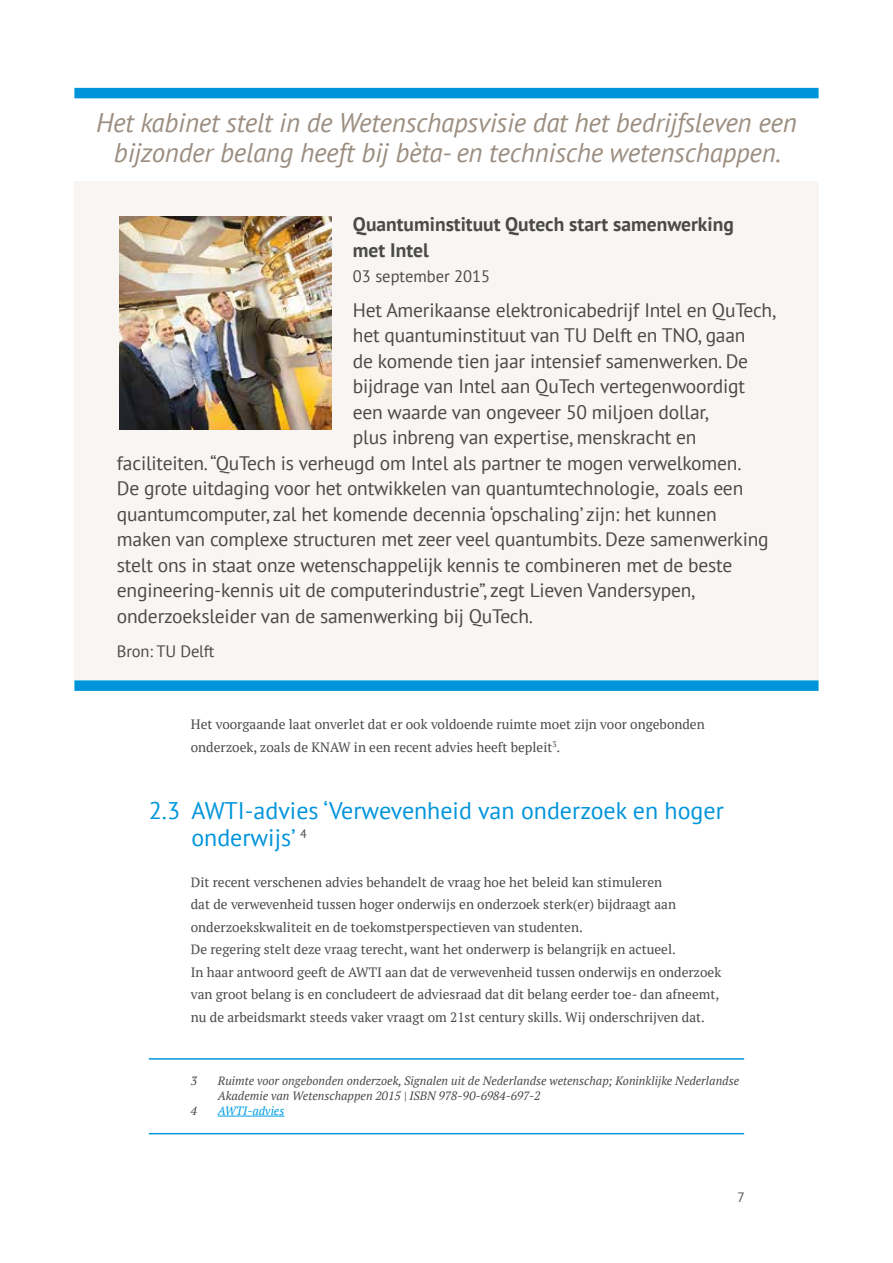
<style>
.page{position:relative;width:893px;height:1263px;background:#fff}
.page>*{position:absolute;margin:0;border:0;box-sizing:border-box;transform-origin:0 0}
.t1{font:italic 27px/30px "PT Sans";letter-spacing:-.01em;color:#9c8e81;text-align:center}
.t2{font:24px/27px "PT Sans";color:#0095db}
.t3{font:19.5px "PT Sans";letter-spacing:-.01em;color:#4a4a49}
.t4{font:700 19.5px/25.5px "PT Sans";color:#4a4a49}
.t5{font:16.5px "PT Sans";color:#4a4a49}
.t6{font:13.5px/22.5px "PT Serif";color:#4a4a49}
.t7{font:13.5px "PT Sans";color:#4a4a49}
.t8{font:italic 12px/15px "PT Serif";color:#4a4a49}
.t9{font:italic 12px "PT Serif";color:#009fe3}
</style>
<div class="page">
<div style="left:74px;top:88px;width:745px;height:10px;background:#0095db"></div>
<div style="left:74px;top:181px;width:745px;height:499px;background:#f8f5f3"></div>
<img style="left:119px;top:217px;width:213px;height:212px">
<hr style="left:149px;top:1058px;width:595px;height:2px;background:#0095db">
<hr style="left:218px;top:1116px;width:66px;height:1px;background:#009fe3">
<hr style="left:149px;top:1133px;width:595px;height:1px;background:#0095db">
<div style="left:74px;top:680px;width:745px;height:11px;background:#0095db"></div>
<h1 class="t1" style="left:96px;top:107px;width:702px">Het kabinet stelt in de Wetenschapsvisie dat het bedrijfsleven een bijzonder belang heeft bij bèta- en technische wetenschappen.</h1>
<p class="t4" style="left:353px;top:211px;width:382px">Quantuminstituut Qutech start samenwerking met Intel</p>
<p class="t5" style="left:353px;top:266px;width:139px">03 september 2015</p>
<p class="t3" style="left:353px;top:297px;width:425px">Het Amerikaanse elektronicabedrijf Intel en QuTech,</p>
<p class="t3" style="left:353px;top:323px;width:394px">het quantuminstituut van TU Delft en TNO, gaan</p>
<p class="t3" style="left:353px;top:348px;width:397px">de komende tien jaar intensief samenwerken. De</p>
<p class="t3" style="left:353px;top:374px;width:394px">bijdrage van Intel aan QuTech vertegenwoordigt</p>
<p class="t3" style="left:353px;top:399px;width:358px">een waarde van ongeveer 50 miljoen dollar,</p>
<p class="t3" style="left:353px;top:425px;width:345px">plus inbreng van expertise, menskracht en</p>
<p class="t3" style="left:117px;top:450px;width:626px">faciliteiten. “QuTech is verheugd om Intel als partner te mogen verwelkomen.</p>
<p class="t3" style="left:117px;top:476px;width:628px">De grote uitdaging voor het ontwikkelen van quantumtechnologie, zoals een</p>
<p class="t3" style="left:117px;top:501px;width:601px">quantumcomputer, zal het komende decennia ‘opschaling’ zijn: het kunnen</p>
<p class="t3" style="left:117px;top:527px;width:653px">maken van complexe structuren met zeer veel quantumbits. Deze samenwerking</p>
<p class="t3" style="left:117px;top:552px;width:617px">stelt ons in staat onze wetenschappelijk kennis te combineren met de beste</p>
<p class="t3" style="left:117px;top:578px;width:580px">engineering-kennis uit de computerindustrie”, zegt Lieven Vandersypen,</p>
<p class="t3" style="left:117px;top:603px;width:418px">onderzoeksleider van de samenwerking bij QuTech.</p>
<p class="t5" style="left:117px;top:641px;width:99px">Bron: TU Delft</p>
<p class="t6" style="left:191px;top:713px;width:515px">Het voorgaande laat onverlet dat er ook voldoende ruimte moet zijn voor ongebonden onderzoek, zoals de KNAW in een recent advies heeft bepleit<sup>3</sup>.</p>
<p class="t2" style="left:191px;top:797px;width:534px;text-indent:-43px">2.3 AWTI-advies ‘Verwevenheid van onderzoek en hoger onderwijs’ <sup>4</sup></p>
<p class="t6" style="left:191px;top:870px;width:532px">Dit recent verschenen advies behandelt de vraag hoe het beleid kan stimuleren<br>dat de verwevenheid tussen hoger onderwijs en onderzoek sterk(er) bijdraagt aan onderzoekskwaliteit en de toekomstperspectieven van studenten.<br>De regering stelt deze vraag terecht, want het onderwerp is belangrijk en actueel.<br>In haar antwoord geeft de AWTI aan dat de verwevenheid tussen onderwijs en onderzoek van groot belang is en concludeert de adviesraad dat dit belang eerder toe- dan afneemt, nu de arbeidsmarkt steeds vaker vraagt om 21st century skills. Wij onderschrijven dat.</p>
<p class="t8" style="left:191px;top:1073px;width:8px">3</p>
<p class="t8" style="left:218px;top:1073px;width:523px">Ruimte voor ongebonden onderzoek, Signalen uit de Nederlandse wetenschap; Koninklijke Nederlandse<br>Akademie van Wetenschappen 2015 | ISBN 978-90-6984-697-2</p>
<p class="t8" style="left:191px;top:1103px;width:8px">4</p>
<p class="t9" style="left:218px;top:1103px;width:68px">AWTI-advies</p>
<p class="t7" style="left:737px;top:1188px;width:9px">7</p>
</div>
